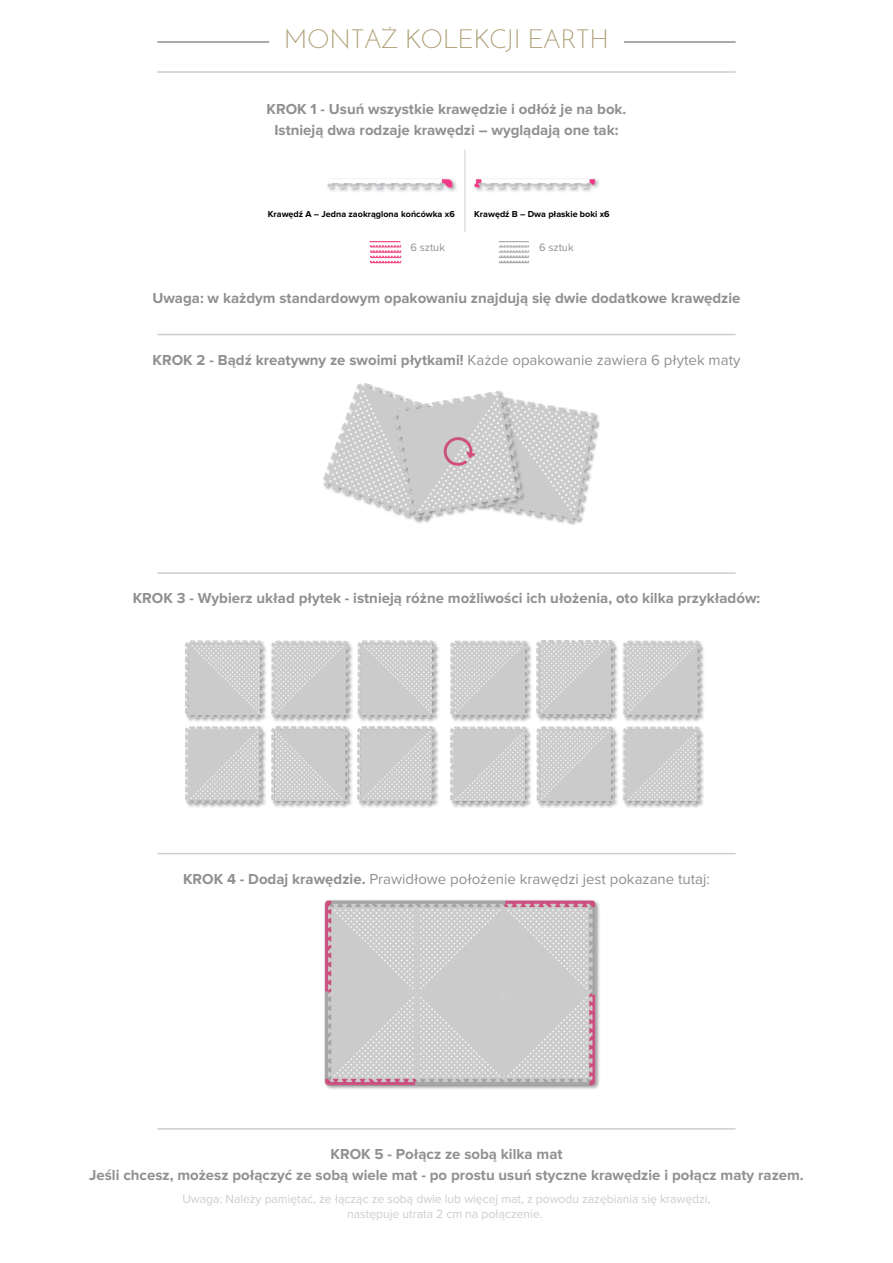
<style>
.page{position:relative;width:893px;height:1263px;background:#fff}
.page>*{position:absolute;margin:0;border:0;box-sizing:border-box;transform-origin:0 0}
.t1{font:300 26.4px "Josefin Sans";color:#ad9c72}
.t2{font:700 15px/21px "Proxima Nova";color:#909090;text-align:center}
.t3{font:15px "Proxima Nova";color:#909090}
.t4{font:12.45px/15px "Proxima Nova";color:#cdcdcd;text-align:center}
.t5{font:11.1px "Proxima Nova";color:#909090}
.t6{font:700 9px "Proxima Nova";color:#000}
.s1{font-weight:400}
.s2{font-weight:700}
</style>
<div class="page">
<hr style="left:157px;top:41px;width:112px;height:2px;background:#909090">
<hr style="left:624px;top:41px;width:112px;height:2px;background:#909090">
<hr style="left:157px;top:71px;width:579px;height:2px;background:#cdcdcd">
<hr style="left:157px;top:334px;width:579px;height:1px;background:#cdcdcd">
<hr style="left:157px;top:572px;width:579px;height:2px;background:#cdcdcd">
<hr style="left:157px;top:853px;width:579px;height:1px;background:#cdcdcd">
<hr style="left:157px;top:1128px;width:579px;height:2px;background:#cdcdcd">
<img style="left:323px;top:383px;width:277px;height:142px">
<img style="left:185px;top:640px;width:254px;height:168px">
<img style="left:450px;top:640px;width:254px;height:168px">
<img style="left:324px;top:900px;width:276px;height:189px">
<img style="left:327px;top:150px;width:272px;height:114px">
<div style="left:255px;top:200px;width:206px;height:41px;background:#fff"></div>
<div style="left:469px;top:200px;width:206px;height:41px;background:#fff"></div>
<div style="left:405px;top:238px;width:44px;height:18px;background:#fff"></div>
<div style="left:534px;top:238px;width:44px;height:18px;background:#fff"></div>
<h1 class="t1" style="left:284px;top:23px;width:327px">MONTAŻ KOLEKCJI EARTH</h1>
<p class="t2" style="left:266px;top:99px;width:361px">KROK 1 - Usuń wszystkie krawędzie i odłóż je na bok.<br>Istnieją dwa rodzaje krawędzi – wyglądają one tak:</p>
<p class="t6" style="left:268px;top:209px;width:188px">Krawędź A – Jedna zaokrąglona końcówka x6</p>
<p class="t6" style="left:474px;top:209px;width:137px">Krawędź B – Dwa płaskie boki x6</p>
<p class="t5" style="left:410px;top:241px;width:36px">6 sztuk</p>
<p class="t5" style="left:539px;top:241px;width:36px">6 sztuk</p>
<p class="t2" style="left:152px;top:288px;width:590px">Uwaga: w każdym standardowym opakowaniu znajdują się dwie dodatkowe krawędzie</p>
<p class="t2" style="left:153px;top:350px;width:589px">KROK 2 - Bądź kreatywny ze swoimi płytkami! <span class="s1">Każde opakowanie zawiera 6 płytek maty</span></p>
<p class="t2" style="left:133px;top:588px;width:629px">KROK 3 - Wybierz układ płytek - istnieją różne możliwości ich ułożenia, oto kilka przykładów:</p>
<p class="t3" style="left:183px;top:870px;width:528px"><span class="s2">KROK 4 - Dodaj krawędzie.</span> Prawidłowe położenie krawędzi jest pokazane tutaj:</p>
<p class="t2" style="left:89px;top:1144px;width:716px">KROK 5 - Połącz ze sobą kilka mat<br>Jeśli chcesz, możesz połączyć ze sobą wiele mat - po prostu usuń styczne krawędzie i połącz maty razem.</p>
<p class="t4" style="left:183px;top:1191px;width:529px">Uwaga: Należy pamiętać, że łącząc ze sobą dwie lub więcej mat, z powodu zazębiania się krawędzi, następuje utrata 2 cm na połączenie.</p>
</div>
